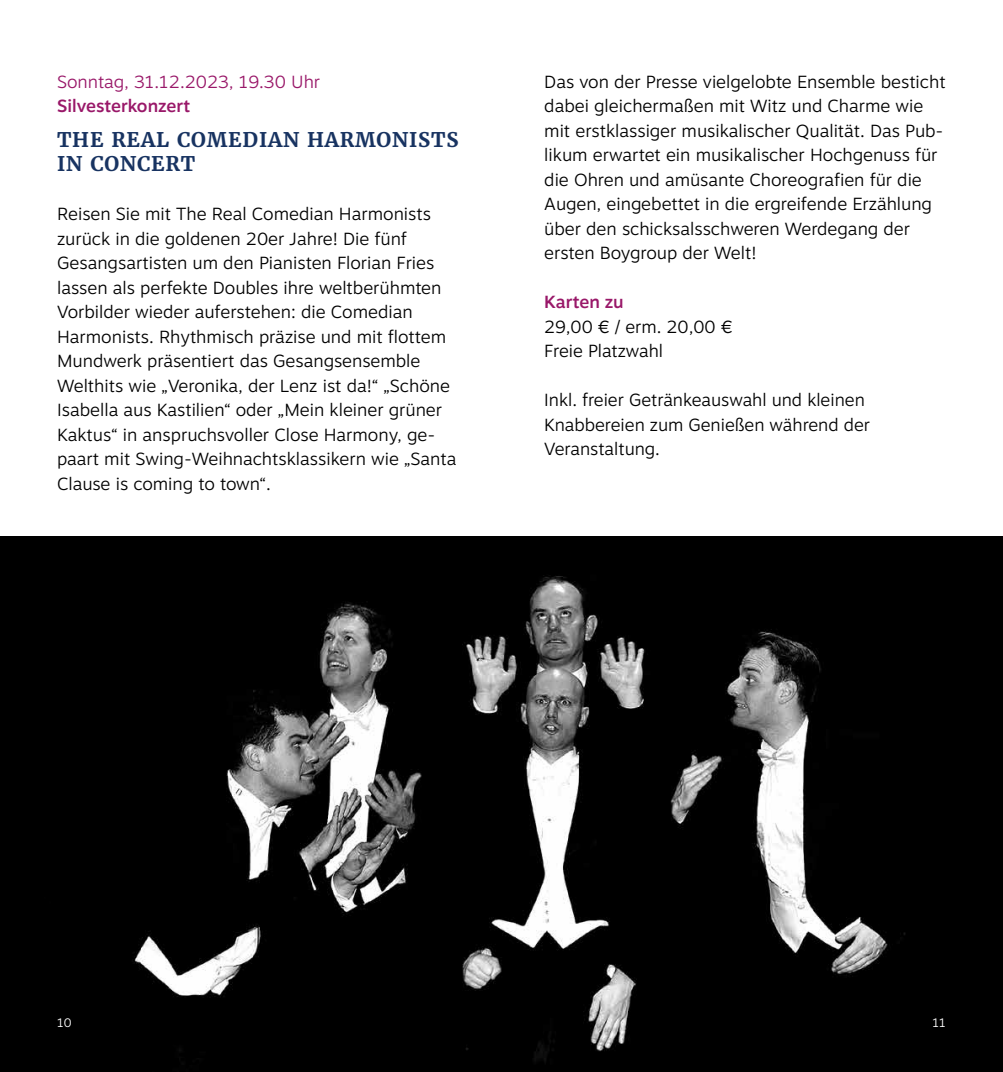
<style>
.page{position:relative;width:1003px;height:1072px;background:#fff}
.page>*{position:absolute;margin:0;border:0;box-sizing:border-box;transform-origin:0 0}
.t1{font:700 20.12px/24.5px "Merriweather";letter-spacing:.04em;color:#183361}
.t2{font:300 17.5px/24.5px "Motiva Sans";color:#000}
.t3{font:300 17.5px "Motiva Sans";color:#991869}
.t4{font:500 17.5px "Motiva Sans";color:#991869}
.t5{font:300 12.25px "Motiva Sans";color:#fff}
</style>
<div class="page">
<img style="left:0;top:536px;width:1002px;height:535px">
<p class="t3" style="left:57px;top:69px;width:264px">Sonntag, 31.12.2023, 19.30 Uhr</p>
<p class="t4" style="left:57px;top:93px;width:135px">Silvesterkonzert</p>
<p class="t1" style="left:57px;top:127px;width:403px">THE REAL COMEDIAN HARMONISTS<br>IN CONCERT</p>
<p class="t2" style="left:57px;top:201px;width:400px">Reisen Sie mit The Real Comedian Harmonists zurück in die goldenen 20er Jahre! Die fünf Gesangsartisten um den Pianisten Florian Fries lassen als perfekte Doubles ihre weltberühmten Vorbilder wieder auferstehen: die Comedian Harmonists. Rhythmisch präzise und mit flottem Mundwerk präsentiert das Gesangsensemble Welthits wie „Veronika, der Lenz ist da!“ „Schöne Isabella aus Kastilien“ oder „Mein kleiner grüner Kaktus“ in anspruchsvoller Close Harmony, ge&shy;paart mit Swing-Weihnachtsklassikern wie „Santa Clause is coming to town“.</p>
<p class="t2" style="left:544px;top:69px;width:403px">Das von der Presse vielgelobte Ensemble besticht dabei gleichermaßen mit Witz und Charme wie mit erstklassiger musikalischer Qualität. Das Pub&shy;likum erwartet ein musikalischer Hochgenuss für die Ohren und amüsante Choreografien für die Augen, eingebettet in die ergreifende Erzählung über den schicksalsschweren Werdegang der ersten Boygroup der Welt!</p>
<p class="t4" style="left:544px;top:289px;width:81px">Karten zu</p>
<p class="t2" style="left:544px;top:314px;width:189px">29,00 € / erm. 20,00 €<br>Freie Platzwahl</p>
<p class="t2" style="left:544px;top:387px;width:327px">Inkl. freier Getränkeauswahl und kleinen<br>Knabbereien zum Genießen während der<br>Veranstaltung.</p>
<p class="t5" style="left:57px;top:1014px;width:16px">10</p>
<p class="t5" style="left:932px;top:1014px;width:15px">11</p>
</div>
